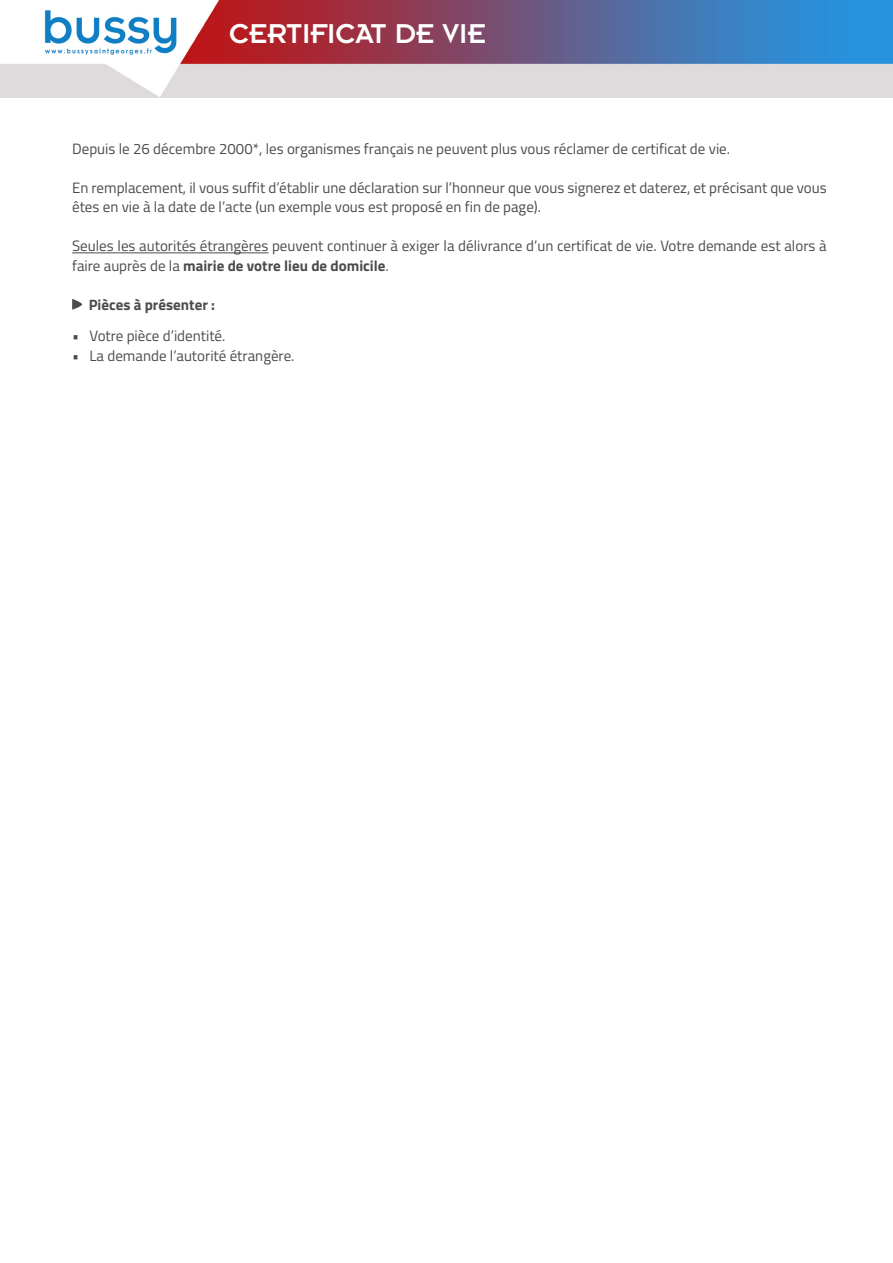
<style>
.page{position:relative;width:893px;height:1263px;background:#fff}
.page>*{position:absolute;margin:0;border:0;box-sizing:border-box;transform-origin:0 0}
.t1{font:30px "Insignia LT Std";color:#fff}
.t2{font:15px/19.5px "Titillium";color:#4b4c4d}
.t3{font:700 15px "Titillium";color:#4b4c4d}
.s1{font-weight:700}
</style>
<div class="page">
<img style="left:0;top:0;width:893px;height:98px">
<hr style="left:72px;top:253px;width:196px;height:1px;background:#4b4c4d">
<svg style="left:72px;top:299px;width:10px;height:11px"></svg>
<p class="t1" style="left:229px;top:18px;width:258px">CERTIFICAT DE VIE</p>
<p class="t2" style="left:72px;top:138px;width:659px">Depuis le 26 décembre 2000*, les organismes français ne peuvent plus vous réclamer de certificat de vie.</p>
<p class="t2" style="left:72px;top:177px;width:756px">En remplacement, il vous suffit d’établir une déclaration sur l’honneur que vous signerez et daterez, et précisant que vous êtes en vie à la date de l’acte (un exemple vous est proposé en fin de page).</p>
<p class="t2" style="left:72px;top:235px;width:756px">Seules les autorités étrangères peuvent continuer à exiger la délivrance d’un certificat de vie. Votre demande est alors à faire auprès de la <span class="s1">mairie de votre lieu de domicile</span>.</p>
<p class="t3" style="left:89px;top:293px;width:128px">Pièces à présenter :</p>
<p class="t2" style="left:72px;top:325px;width:155px">• Votre pièce d’identité.</p>
<p class="t2" style="left:72px;top:345px;width:224px">• La demande l’autorité étrangère.</p>
</div>
